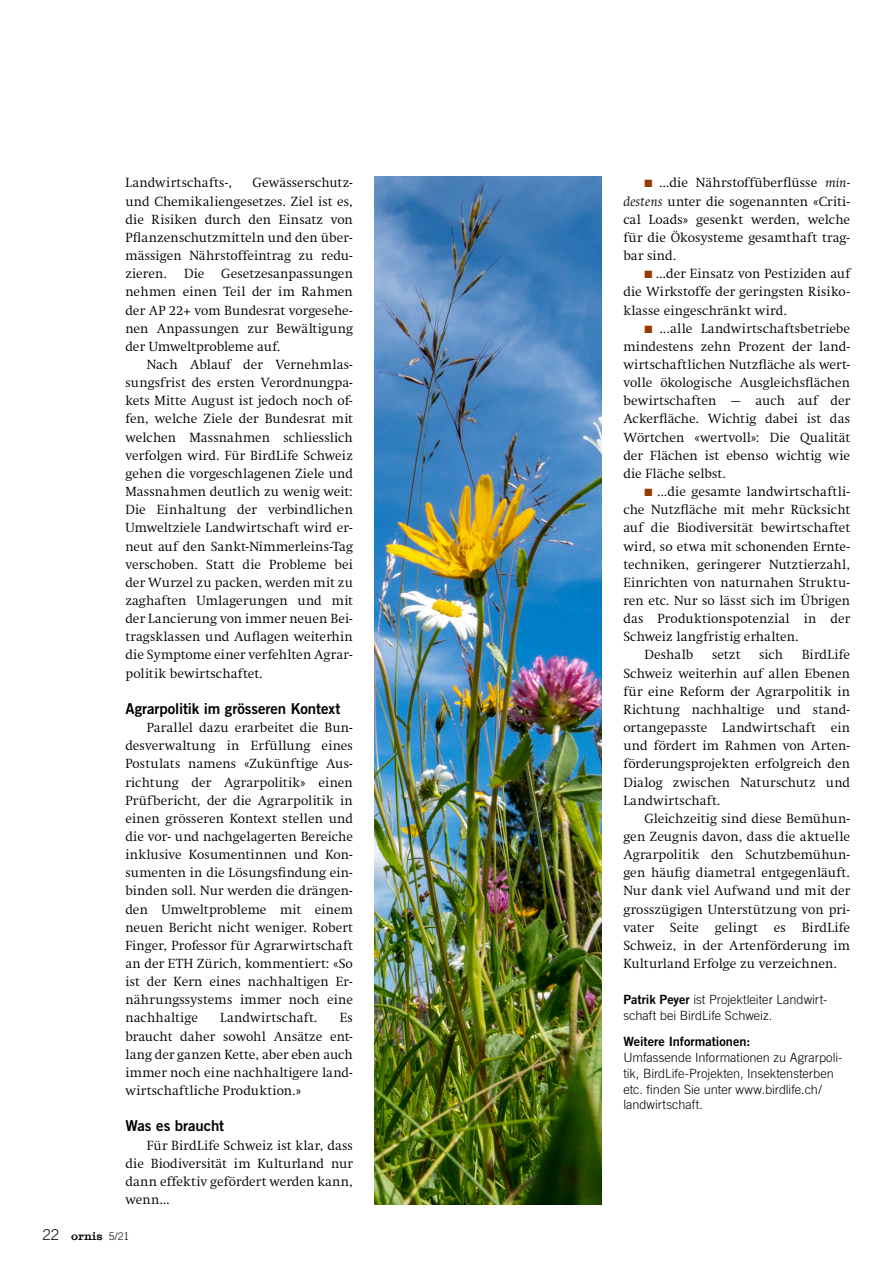
<style>
.page{position:relative;width:893px;height:1263px;background:#fff}
.page>*{position:absolute;margin:0;border:0;box-sizing:border-box;transform-origin:0 0}
._006_Zwischentitel{font:15px "Trade Gothic LT Std Bd 2";letter-spacing:-.005em;color:#000}
._005_Lauftext{font:300 13.5px/18.1px "Swift LT Std";letter-spacing:.01em;color:#000;text-align:justify}
.Autorenzeile{font:300 12.75px/15.8px "Trade Gothic LT Std";color:#000}
.t1{font:500 12px "Clarendon Com";letter-spacing:.02em;color:#000}
.s1{font-family:"Trade Gothic LT Std";font-weight:300;font-size:15px}
.s2{font-family:"Trade Gothic LT Std";font-weight:300;font-size:10.5px}
.s3{color:#963b00}
.s4{font-style:italic}
.s5{font-family:"Trade Gothic LT Std Bd 2";font-weight:400}
</style>
<div class="page">
<img style="left:374px;top:176px;width:228px;height:1028px">
<p class="_005_Lauftext" style="left:125px;top:174px;width:108px">Landwirtschafts-,</p>
<p class="_005_Lauftext" style="left:125px;top:174px;width:229px;text-indent:127px">Gewässerschutz&shy;und Chemikaliengesetzes. Ziel ist es, die Risiken durch den Einsatz von Pflanzenschutzmitteln und den über&shy;mässigen Nährstoffeintrag zu redu&shy;zieren.</p>
<p class="_005_Lauftext" style="left:184px;top:265px;width:22px">Die</p>
<p class="_005_Lauftext" style="left:125px;top:265px;width:229px;text-indent:96px">Gesetzesanpassungen nehmen einen Teil der im Rahmen der AP 22+ vom Bundesrat vorgesehe&shy;nen Anpassungen zur Bewältigung der Umweltprobleme auf.</p>
<p class="_005_Lauftext" style="left:125px;top:356px;width:229px;text-indent:21px">Nach Ablauf der Vernehmlas&shy;sungsfrist des ersten Verordnungpa&shy;kets Mitte August ist jedoch noch of&shy;fen, welche Ziele der Bundesrat mit welchen Massnahmen schliesslich verfolgen wird. Für BirdLife Schweiz gehen die vorgeschlagenen Ziele und Massnahmen deutlich zu wenig weit:<br>Die Einhaltung der verbindlichen Umweltziele Landwirtschaft wird er&shy;neut auf den Sankt-Nimmerleins-Tag verschoben. Statt die Probleme bei der Wurzel zu packen, werden mit zu zaghaften Umlagerungen und mit der Lancierung von immer neuen Bei&shy;tragsklassen und Auflagen weiterhin die Symptome einer verfehlten Agrar&shy;politik bewirtschaftet.</p>
<p class="_006_Zwischentitel" style="left:125px;top:699px;width:216px">Agrarpolitik im grösseren Kontext</p>
<p class="_005_Lauftext" style="left:125px;top:719px;width:229px;text-indent:21px">Parallel dazu erarbeitet die Bun&shy;desverwaltung in Erfüllung eines Postulats namens «Zukünftige Aus&shy;richtung der Agrarpolitik» einen Prüfbericht, der die Agrarpolitik in einen grösseren Kontext stellen und die vor- und nachgelagerten Bereiche inklusive Kosumentinnen und Kon&shy;sumenten in die Lösungsfindung ein&shy;binden soll. Nur werden die drängen&shy;den Umweltprobleme mit einem neuen Bericht nicht weniger. Robert Finger, Professor für Agrarwirtschaft an der ETH Zürich, kommentiert: «So ist der Kern eines nachhaltigen Er&shy;nährungssystems immer noch eine nachhaltige</p>
<p class="_005_Lauftext" style="left:220px;top:1009px;width:99px">Landwirtschaft.</p>
<p class="_005_Lauftext" style="left:125px;top:1009px;width:229px;text-indent:214px">Es braucht daher sowohl Ansätze ent&shy;lang der ganzen Kette, aber eben auch immer noch eine nachhaltigere land&shy;wirtschaftliche Produktion.»</p>
<p class="_006_Zwischentitel" style="left:125px;top:1117px;width:100px">Was es braucht</p>
<p class="_005_Lauftext" style="left:125px;top:1136px;width:229px;text-indent:21px">Für BirdLife Schweiz ist klar, dass die Biodiversität im Kulturland nur dann effektiv gefördert werden kann, wenn...</p>
<p class="t1" style="left:43px;top:1229px;width:88px"><span class="s1">22</span> ornis <span class="s2">5/21</span></p>
<p class="_005_Lauftext" style="left:623px;top:174px;width:228px;text-indent:21px"><span class="s3">■</span> ...die Nährstoffüberflüsse <span class="s4">min&shy;destens</span> unter die sogenannten «Criti&shy;cal Loads» gesenkt werden, welche für die Ökosysteme gesamthaft trag&shy;bar sind.</p>
<p class="_005_Lauftext" style="left:623px;top:265px;width:228px;text-indent:21px"><span class="s3">■</span> ...der Einsatz von Pestiziden auf die Wirkstoffe der geringsten Risiko&shy;klasse eingeschränkt wird.</p>
<p class="_005_Lauftext" style="left:623px;top:319px;width:228px;text-indent:21px"><span class="s3">■</span> ...alle Landwirtschaftsbetriebe mindestens zehn Prozent der land&shy;wirtschaftlichen Nutzfläche als wert&shy;volle ökologische Ausgleichsflächen bewirtschaften – auch auf der Ackerfläche. Wichtig dabei ist das Wörtchen «wertvoll»: Die Qualität der Flächen ist ebenso wichtig wie die Fläche selbst.</p>
<p class="_005_Lauftext" style="left:623px;top:483px;width:228px;text-indent:21px"><span class="s3">■</span> ...die gesamte landwirtschaftli&shy;che Nutzfläche mit mehr Rücksicht auf die Biodiversität bewirtschaftet wird, so etwa mit schonenden Ernte&shy;techniken, geringerer Nutztierzahl, Einrichten von naturnahen Struktu&shy;ren etc. Nur so lässt sich im Übrigen das Produktionspotenzial in der Schweiz langfristig erhalten.</p>
<p class="_005_Lauftext" style="left:645px;top:646px;width:50px">Deshalb</p>
<p class="_005_Lauftext" style="left:712px;top:646px;width:30px">setzt</p>
<p class="_005_Lauftext" style="left:759px;top:646px;width:26px">sich</p>
<p class="_005_Lauftext" style="left:623px;top:646px;width:228px;text-indent:178px">BirdLife Schweiz weiterhin auf allen Ebenen für eine Reform der Agrarpolitik in Richtung nachhaltige und stand&shy;ortangepasste Landwirtschaft ein und fördert im Rahmen von Arten&shy;förderungsprojekten erfolgreich den Dialog zwischen Naturschutz und Landwirtschaft.</p>
<p class="_005_Lauftext" style="left:623px;top:809px;width:228px;text-indent:21px">Gleichzeitig sind diese Bemühun&shy;gen Zeugnis davon, dass die aktuelle Agrarpolitik den Schutzbemühun&shy;gen häufig diametral entgegenläuft.<br>Nur dank viel Aufwand und mit der grosszügigen Unterstützung von pri&shy;vater Seite gelingt es BirdLife Schweiz, in der Artenförderung im Kulturland Erfolge zu verzeichnen.</p>
<p class="Autorenzeile" style="left:623px;top:992px;width:205px"><span class="s5">Patrik Peyer</span> ist Projektleiter Landwirt&shy;schaft bei BirdLife Schweiz.</p>
<p class="Autorenzeile" style="left:623px;top:1034px;width:221px"><span class="s5">Weitere Informationen:<br></span>Umfassende Informationen zu Agrarpoli&shy;tik, BirdLife-Projekten, Insektensterben etc. finden Sie unter www.birdlife.ch/ landwirtschaft.</p>
</div>
